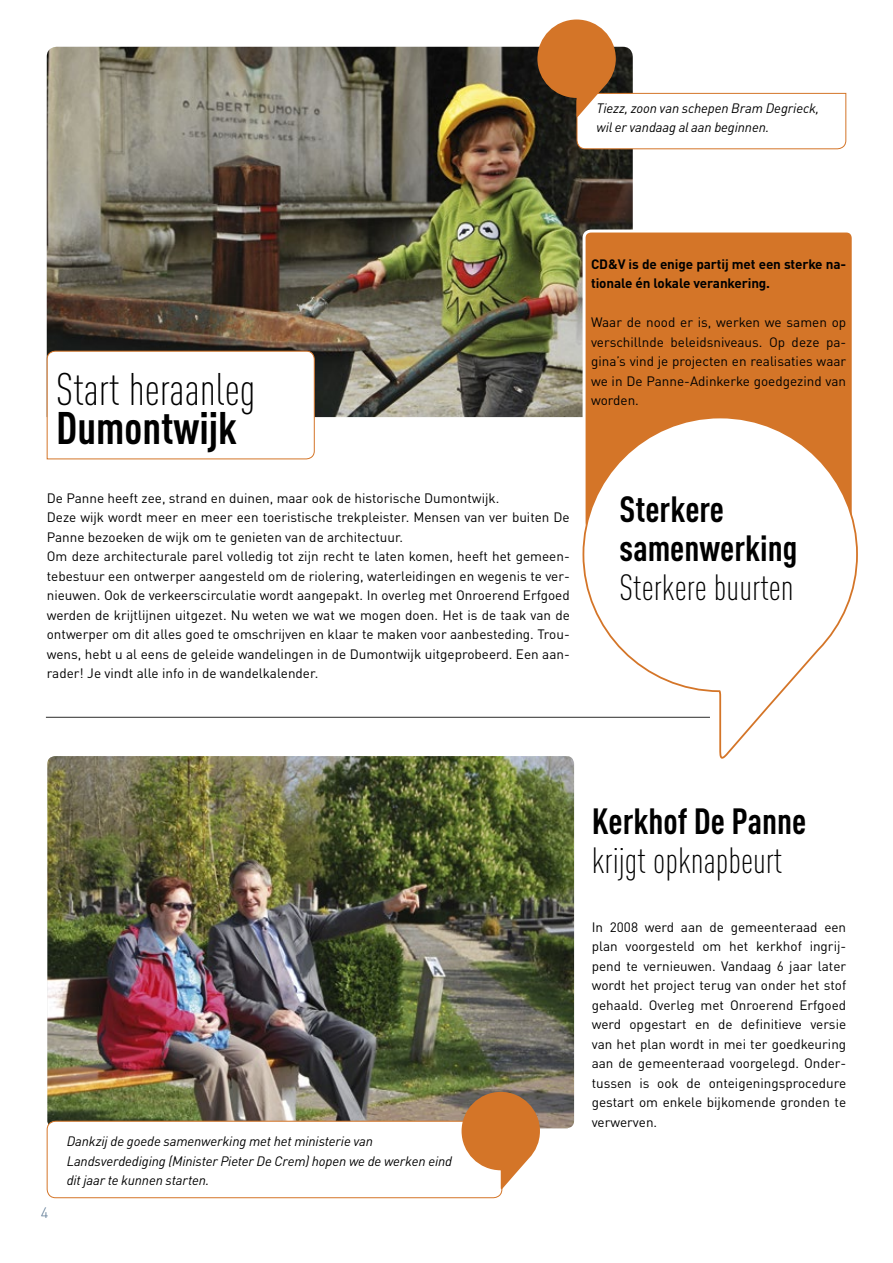
<style>
.page{position:relative;width:893px;height:1263px;background:#fff}
.page>*{position:absolute;margin:0;border:0;box-sizing:border-box;transform-origin:0 0}
.t1{font:300 45px "DIN Cond";color:#000}
.t2{font:700 45px "DIN Cond";color:#000}
.t3{font:700 36px/39px "DIN Cond";color:#000}
.t4{font:300 36px "DIN Cond";color:#000}
.t5{font:300 15px "DIN";color:#577490}
.t6{font:13.5px/19.5px "DINOT";color:#000;text-align:justify}
.t7{font:italic 13.5px/19.5px "DINOT";letter-spacing:-.01em;color:#000}
.t8{font:700 13.5px/19.5px "DINOT";letter-spacing:-.01em;color:#000}
</style>
<div class="page">
<img style="left:47px;top:756px;width:527px;height:372px">
<img style="left:47px;top:47px;width:586px;height:370px">
<div style="left:584px;top:231px;width:269px;height:299px;background:#d47528;border-radius:7px"></div>
<div style="left:583px;top:230px;width:272px;height:301px;border:3px solid #fff;border-radius:7px"></div>
<svg style="left:46px;top:350px;width:269px;height:110px"></svg>
<svg style="left:46px;top:1092px;width:494px;height:106px"></svg>
<svg style="left:582px;top:416px;width:276px;height:343px"></svg>
<hr style="left:46px;top:717px;width:664px;height:1px;background:#2c2c2b">
<svg style="left:537px;top:20px;width:310px;height:130px"></svg>
<p class="t7" style="left:596px;top:98px;width:224px">Tiezz, zoon van schepen Bram Degrieck, wil er vandaag al aan beginnen.</p>
<h1 class="t1" style="left:56px;top:364px;width:201px">Start heraanleg</h1>
<h1 class="t2" style="left:56px;top:401px;width:182px">Dumontwijk</h1>
<p class="t6" style="left:47px;top:488px;width:525px;text-align:left">De Panne heeft zee, strand en duinen, maar ook de historische Dumontwijk.<br>Deze wijk wordt meer en meer een toeristische trekpleister. Mensen van ver buiten De Panne bezoeken de wijk om te genieten van de architectuur.<br>Om deze architecturale parel volledig tot zijn recht te laten komen, heeft het gemeen&shy;tebestuur een ontwerper aangesteld om de riolering, waterleidingen en wegenis te ver&shy;nieuwen. Ook de verkeerscirculatie wordt aangepakt. In overleg met Onroerend Erfgoed werden de krijtlijnen uitgezet. Nu weten we wat we mogen doen. Het is de taak van de ontwerper om dit alles goed te omschrijven en klaar te maken voor aanbesteding. Trou&shy;wens, hebt u al eens de geleide wandelingen in de Dumontwijk uitgeprobeerd. Een aan&shy;rader! Je vindt alle info in de wandelkalender.</p>
<p class="t8" style="left:591px;top:253px;width:257px">CD&amp;V is de enige partij met een sterke na&shy;tionale én lokale verankering.</p>
<p class="t6" style="left:591px;top:312px;width:257px">Waar de nood er is, werken we samen op verschillnde beleidsniveaus. Op deze pa&shy;gina’s vind je projecten en realisaties waar we in De Panne-Adinkerke goedgezind van worden.</p>
<h2 class="t3" style="left:620px;top:489px;width:179px">Sterkere samenwerking</h2>
<h2 class="t4" style="left:620px;top:567px;width:176px">Sterkere buurten</h2>
<p class="t5" style="left:41px;top:1203px;width:9px">4</p>
<p class="t7" style="left:67px;top:1131px;width:387px">Dankzij de goede samenwerking met het ministerie van<br>Landsverdediging (Minister Pieter De Crem) hopen we de werken eind dit jaar te kunnen starten.</p>
<h2 class="t3" style="left:592px;top:801px;width:216px">Kerkhof De Panne</h2>
<h2 class="t4" style="left:592px;top:840px;width:192px">krijgt opknapbeurt</h2>
<p class="t6" style="left:592px;top:917px;width:256px">In 2008 werd aan de gemeenteraad een plan voorgesteld om het kerkhof ingrij&shy;pend te vernieuwen. Vandaag 6 jaar later wordt het project terug van onder het stof gehaald. Overleg met Onroerend Erfgoed werd opgestart en de definitieve versie van het plan wordt in mei ter goedkeuring aan de gemeenteraad voorgelegd. Onder&shy;tussen is ook de onteigeningsprocedure gestart om enkele bijkomende gronden te verwerven.</p>
</div>
